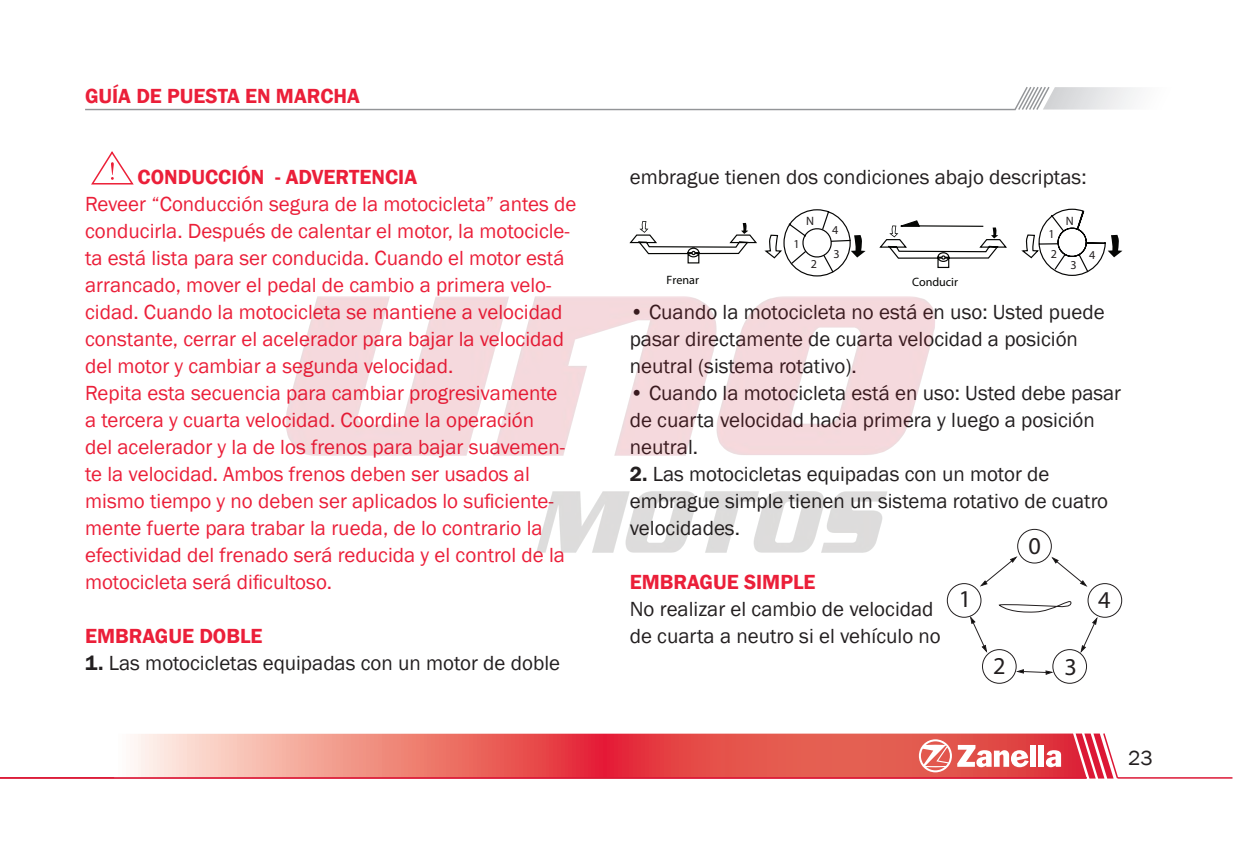
<style>
.page{position:relative;width:1234px;height:851px;background:#fff}
.page>*{position:absolute;margin:0;border:0;box-sizing:border-box;transform-origin:0 0}
.t1{font:24.3px "Myriad Pro";color:#231f20}
.t2{font:21px/27px "Franklin Gothic";color:#eb1f39}
.t3{font:21px/27px "Franklin Gothic";color:#231f20}
.t4{font:600 21px "Franklin Gothic";color:#eb1f39}
.t5{font:12px "Myriad Pro";color:#040503}
.t6{font:12px "Myriad Pro";color:#231f20}
.s1{font-weight:600}
</style>
<div class="page">
<svg style="left:134px;top:733px;width:941px;height:44px;background:#eb736d"></svg>
<svg style="left:1075px;top:733px;width:158px;height:46px"></svg>
<hr style="left:0;top:777px;width:1086px;height:1px;background:#dc1735">
<svg style="left:1045px;top:750px;width:15px;height:17px"></svg>
<div style="left:1030px;top:744px;width:5px;height:22px;background:#fff"></div>
<div style="left:1038px;top:744px;width:5px;height:22px;background:#fff"></div>
<svg style="left:957px;top:744px;width:71px;height:23px"></svg>
<svg style="left:918px;top:739px;width:33px;height:33px"></svg>
<svg style="left:85px;top:87px;width:1053px;height:24px"></svg>
<svg style="left:91px;top:151px;width:35px;height:34px"></svg>
<svg style="left:1112px;top:234px;width:10px;height:24px"></svg>
<div style="left:1087px;top:583px;width:34px;height:34px;border:1px solid #231f20;border-radius:50%"></div>
<img style="left:126px;top:172px;width:986px;height:512px">
<p class="t4" style="left:85px;top:83px;width:276px">GUÍA DE PUESTA EN MARCHA</p>
<p class="t4" style="left:138px;top:164px;width:281px">CONDUCCIÓN - ADVERTENCIA</p>
<p class="t2" style="left:85px;top:191px;width:492px">Reveer “Conducción segura de la motocicleta” antes de conducirla. Después de calentar el motor, la motocicle&shy;ta está lista para ser conducida. Cuando el motor está arrancado, mover el pedal de cambio a primera velo&shy;cidad. Cuando la motocicleta se mantiene a velocidad constante, cerrar el acelerador para bajar la velocidad del motor y cambiar a segunda velocidad.<br>Repita esta secuencia para cambiar progresivamente<br>a tercera y cuarta velocidad. Coordine la operación<br>del acelerador y la de los frenos para bajar suavemen&shy;te la velocidad. Ambos frenos deben ser usados al mismo tiempo y no deben ser aplicados lo suficiente&shy;mente fuerte para trabar la rueda, de lo contrario la efectividad del frenado será reducida y el control de la motocicleta será dificultoso.</p>
<p class="t4" style="left:85px;top:623px;width:179px">EMBRAGUE DOBLE</p>
<p class="t3" style="left:85px;top:650px;width:476px"><span class="s1">1.</span> Las motocicletas equipadas con un motor de doble</p>
<p class="t3" style="left:629px;top:164px;width:458px">embrague tienen dos condiciones abajo descriptas:</p>
<p class="t6" style="left:793px;top:237px;width:8px">1</p>
<p class="t6" style="left:806px;top:214px;width:9px">N</p>
<p class="t6" style="left:810px;top:257px;width:8px">2</p>
<p class="t6" style="left:831px;top:222px;width:8px">4</p>
<p class="t6" style="left:833px;top:247px;width:8px">3</p>
<p class="t5" style="left:666px;top:272px;width:34px">Frenar</p>
<p class="t5" style="left:911px;top:274px;width:47px">Conducir</p>
<p class="t6" style="left:1048px;top:227px;width:8px">1</p>
<p class="t6" style="left:1050px;top:247px;width:8px">2</p>
<p class="t6" style="left:1065px;top:213px;width:9px">N</p>
<p class="t6" style="left:1070px;top:258px;width:8px">3</p>
<p class="t6" style="left:1088px;top:247px;width:8px">4</p>
<p class="t3" style="left:629px;top:299px;width:476px">• Cuando la motocicleta no está en uso: Usted puede pasar directamente de cuarta velocidad a posición neutral (sistema rotativo).</p>
<p class="t3" style="left:629px;top:380px;width:493px">• Cuando la motocicleta está en uso: Usted debe pasar de cuarta velocidad hacia primera y luego a posición neutral.</p>
<p class="t3" style="left:629px;top:461px;width:479px"><span class="s1">2.</span> Las motocicletas equipadas con un motor de embrague simple tienen un sistema rotativo de cuatro velocidades.</p>
<p class="t4" style="left:629px;top:569px;width:187px">EMBRAGUE SIMPLE</p>
<p class="t3" style="left:629px;top:596px;width:312px">No realizar el cambio de velocidad de cuarta a neutro si el vehículo no</p>
<p class="t1" style="left:1028px;top:530px;width:14px">0</p>
<p class="t1" style="left:958px;top:584px;width:14px">1</p>
<p class="t1" style="left:1097px;top:584px;width:14px">4</p>
<p class="t1" style="left:992px;top:650px;width:14px">2</p>
<p class="t1" style="left:1064px;top:651px;width:14px">3</p>
<p class="t3" style="left:1127px;top:744px;width:26px">23</p>
</div>
